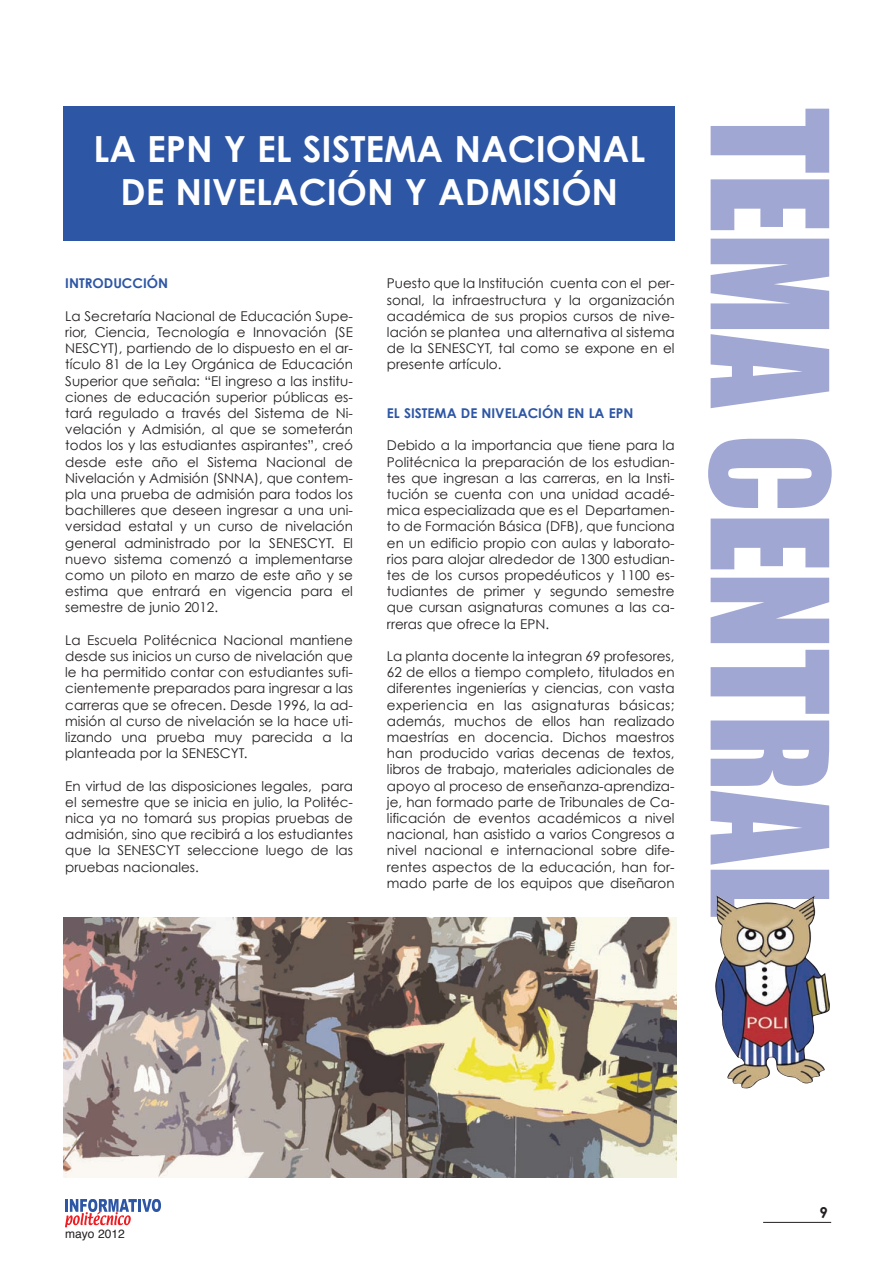
<style>
.page{position:relative;width:893px;height:1263px;background:#fff}
.page>*{position:absolute;margin:0;border:0;box-sizing:border-box;transform-origin:0 0}
.t1{font:150px "Impact";color:#a1a7d3;scale:.95 1}
.t2{font:700 36px/43.2px "Century Gothic";color:#fff;text-align:center}
.t3{font:700 15px "Century Gothic";color:#231f20}
.t4{font:13.5px/16.2px "Century Gothic";color:#231f20;text-align:justify}
.t5{font:700 13.5px "Century Gothic";color:#2d56a5}
.t6{font:12px "Helvetica";color:#231f20}
</style>
<div class="page">
<div style="left:64px;top:106px;width:611px;height:135px;background:#2d56a5"></div>
<img style="left:64px;top:917px;width:612px;height:261px">
<img style="left:716px;top:895px;width:114px;height:193px">
<svg style="left:65px;top:1199px;width:96px;height:28px"></svg>
<hr style="left:763px;top:1222px;width:68px;height:1px;background:#231f20">
<h2 class="t2" style="left:94px;top:126px;width:553px">LA EPN Y EL SISTEMA NACIONAL<br>DE NIVELACIÓN Y ADMISIÓN</h2>
<p class="t5" style="left:65px;top:275px;width:104px">INTRODUCCIÓN</p>
<p class="t4" style="left:65px;top:307px;width:289px">La Secretaría Nacional de Educación Supe - rior, Ciencia, Tecnología e Innovación (SE NESCYT), partiendo de lo dispuesto en el ar - tí culo 81 de la Ley Orgánica de Edu ca ción Superior que señala: “El ingreso a las institu&shy;ciones de educación superior públicas es - tará regulado a través del Sistema de Ni - velación y Admisión, al que se someterán to dos los y las estudiantes aspirantes”, creó desde este año el Sistema Nacional de Nive lación y Admisión (SNNA), que contem&shy;pla una prueba de admisión para todos los bachilleres que deseen ingresar a una uni&shy;versidad estatal y un curso de nivelación ge neral administrado por la SENESCYT. El nuevo sistema comenzó a implementarse como un piloto en marzo de este año y se estima que entrará en vigencia para el semestre de junio 2012.</p>
<p class="t4" style="left:65px;top:631px;width:289px">La Escuela Politécnica Nacional mantiene desde sus inicios un curso de nivelación que le ha permitido contar con estudiantes sufi&shy;cientemente preparados para ingresar a las carreras que se ofrecen. Desde 1996, la ad - misión al curso de nivelación se la hace uti&shy;lizando una prueba muy parecida a la planteada por la SENESCYT.</p>
<p class="t4" style="left:65px;top:777px;width:289px">En virtud de las disposiciones legales, para el semestre que se inicia en julio, la Poli téc - nica ya no tomará sus propias pruebas de admisión, sino que recibirá a los estudiantes que la SENESCYT seleccione luego de las pruebas nacionales.</p>
<p class="t4" style="left:387px;top:275px;width:289px">Puesto que la Institución cuenta con el per&shy;sonal, la infraestructura y la organización aca démica de sus propios cursos de nive - lación se plantea una alternativa al sistema de la SENESCYT, tal como se expone en el presente artículo.</p>
<p class="t5" style="left:387px;top:404px;width:248px">EL SISTEMA DE NIVELACIÓN EN LA EPN</p>
<p class="t4" style="left:387px;top:437px;width:289px">Debido a la importancia que tiene para la Politécnica la preparación de los estudian - tes que ingresan a las carreras, en la Ins ti - tución se cuenta con una unidad acadé - mica especializada que es el Departa men - to de Formación Básica (DFB), que funciona en un edificio propio con aulas y laborato&shy;rios para alojar alrededor de 1300 estudian - tes de los cursos propedéuticos y 1100 es - tudiantes de primer y segundo semestre que cursan asignaturas comunes a las ca - rreras que ofrece la EPN.</p>
<p class="t4" style="left:387px;top:648px;width:289px">La planta docente la integran 69 profesores, 62 de ellos a tiempo completo, titulados en diferentes ingenierías y ciencias, con vasta experiencia en las asignaturas básicas; ade más, muchos de ellos han realizado maes trías en docencia. Dichos maestros han producido varias decenas de textos, libros de trabajo, materiales adicionales de apoyo al proceso de enseñanza-aprendiza&shy;je, han formado parte de Tribunales de Ca - lificación de eventos académicos a nivel nacional, han asistido a varios Congresos a nivel nacional e internacional sobre dife - rentes aspectos de la educación, han for&shy;mado parte de los equipos que diseñaron</p>
<h1 class="t1" style="left:862px;top:108px;width:854px;rotate:90deg">TEMA CENTRAL</h1>
<p class="t6" style="left:65px;top:1228px;width:61px">mayo 2012</p>
<p class="t3" style="left:819px;top:1203px;width:10px">9</p>
</div>
